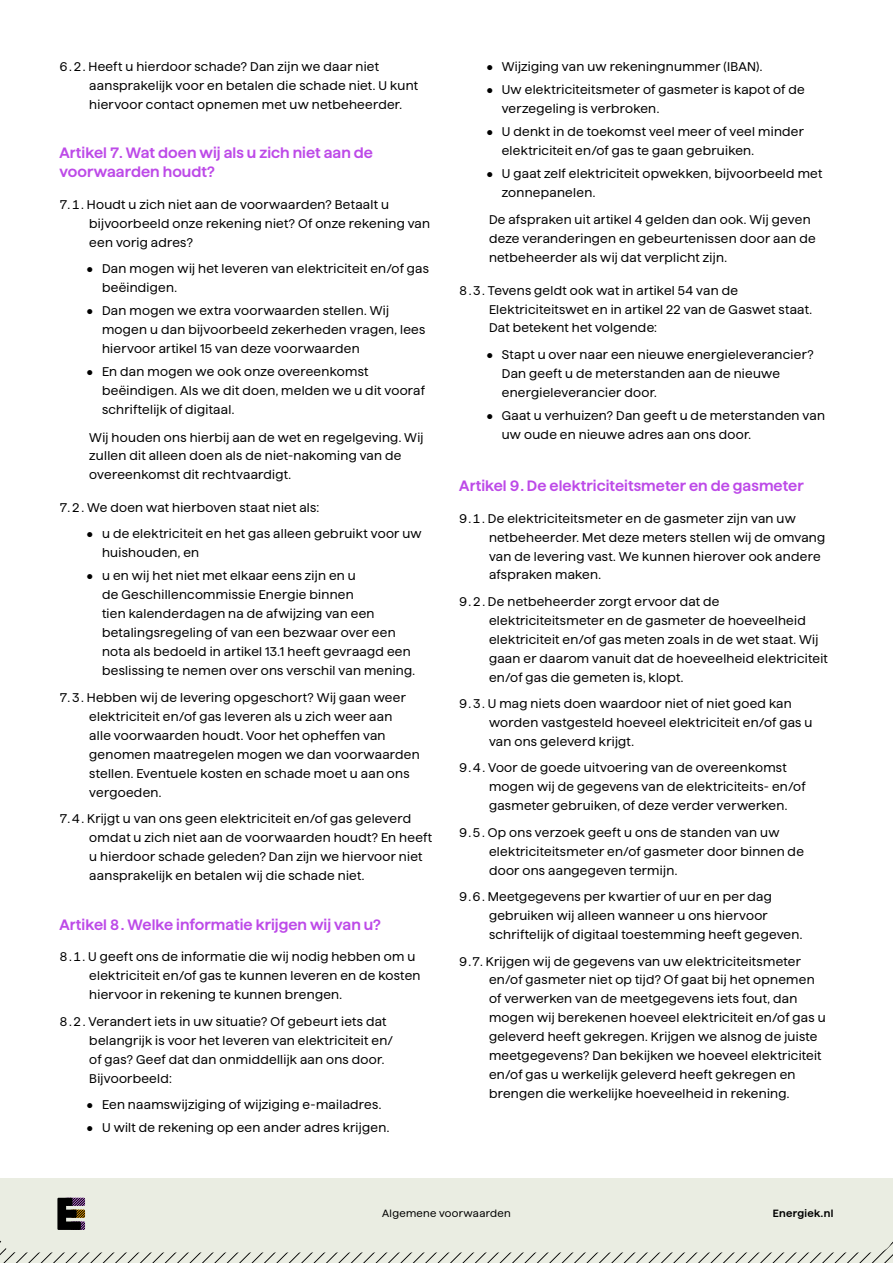
<style>
.page{position:relative;width:893px;height:1263px;background:#fff}
.page>*{position:absolute;margin:0;border:0;box-sizing:border-box;transform-origin:0 0}
.t1{font:600 15px/18.9px "Haffer SQXH";letter-spacing:.005em;color:#bd4ae8}
.t2{font:12.6px/18.9px "Haffer SQXH";letter-spacing:.025em;color:#000}
.t3{font:10.5px "Haffer XH";letter-spacing:.03em;color:#000}
.t4{font:600 10.5px "Haffer SQXH";letter-spacing:.03em;color:#000}
</style>
<div class="page">
<div style="left:0;top:1178px;width:893px;height:57px;background:#eaede2"></div>
<svg style="left:0;top:1197px;width:893px;height:66px"></svg>
<p class="t2" style="left:89px;top:56px;width:330px;text-indent:-30px">6.2.Heeft u hierdoor schade? Dan zijn we daar niet aansprakelijk voor en betalen die schade niet. U kunt hiervoor contact opnemen met uw netbeheerder.</p>
<p class="t1" style="left:60px;top:142px;width:315px">Artikel 7.Wat doen wij als u zich niet aan de voorwaarden houdt?</p>
<p class="t2" style="left:89px;top:194px;width:342px;text-indent:-30px">7.1.Houdt u zich niet aan de voorwaarden? Betaalt u bijvoorbeeld onze rekening niet? Of onze rekening van een vorig adres?</p>
<p class="t2" style="left:102px;top:258px;width:329px;text-indent:-15px">• Dan mogen wij het leveren van elektriciteit en/of gas beëindigen.</p>
<p class="t2" style="left:102px;top:300px;width:325px;text-indent:-15px">• Dan mogen we extra voorwaarden stellen. Wij mogen u dan bijvoorbeeld zekerheden vragen, lees hiervoor artikel 15 van deze voorwaarden</p>
<p class="t2" style="left:102px;top:361px;width:324px;text-indent:-15px">• En dan mogen we ook onze overeenkomst beëindigen. Als we dit doen, melden we u dit vooraf schriftelijk of digitaal.</p>
<p class="t2" style="left:89px;top:427px;width:336px">Wij houden ons hierbij aan de wet en regelgeving. Wij zullen dit alleen doen als de niet-nakoming van de overeenkomst dit rechtvaardigt.</p>
<p class="t2" style="left:60px;top:497px;width:261px">7.2.We doen wat hierboven staat niet als:</p>
<p class="t2" style="left:102px;top:523px;width:321px;text-indent:-15px">• u de elektriciteit en het gas alleen gebruikt voor uw huishouden, en</p>
<p class="t2" style="left:102px;top:565px;width:315px;text-indent:-15px">• u en wij het niet met elkaar eens zijn en u<br>de Geschillencommissie Energie binnen<br>tien kalenderdagen na de afwijzing van een betalingsregeling of van een bezwaar over een nota als bedoeld in artikel 13.1 heeft gevraagd een beslissing te nemen over ons verschil van mening.</p>
<p class="t2" style="left:89px;top:687px;width:332px;text-indent:-30px">7.3.Hebben wij de levering opgeschort? Wij gaan weer elektriciteit en/of gas leveren als u zich weer aan<br>alle voorwaarden houdt. Voor het opheffen van genomen maatregelen mogen we dan voorwaarden stellen. Eventuele kosten en schade moet u aan ons vergoeden.</p>
<p class="t2" style="left:89px;top:808px;width:344px;text-indent:-30px">7.4.Krijgt u van ons geen elektriciteit en/of gas geleverd omdat u zich niet aan de voorwaarden houdt? En heeft u hierdoor schade geleden? Dan zijn we hiervoor niet aansprakelijk en betalen wij die schade niet.</p>
<p class="t1" style="left:60px;top:914px;width:323px">Artikel 8.Welke informatie krijgen wij van u?</p>
<p class="t2" style="left:89px;top:946px;width:333px;text-indent:-30px">8.1.U geeft ons de informatie die wij nodig hebben om u elektriciteit en/of gas te kunnen leveren en de kosten hiervoor in rekening te kunnen brengen.</p>
<p class="t2" style="left:89px;top:1011px;width:305px;text-indent:-30px">8.2.Verandert iets in uw situatie? Of gebeurt iets dat belangrijk is voor het leveren van elektriciteit en/ of gas? Geef dat dan onmiddellijk aan ons door.<br>Bijvoorbeeld:</p>
<p class="t2" style="left:87px;top:1094px;width:296px">• Een naamswijziging of wijziging e-mailadres.</p>
<p class="t2" style="left:87px;top:1117px;width:304px">• U wilt de rekening op een ander adres krijgen.</p>
<p class="t2" style="left:486px;top:56px;width:277px">• Wijziging van uw rekeningnummer (IBAN).</p>
<p class="t2" style="left:502px;top:79px;width:304px;text-indent:-15px">• Uw elektriciteitsmeter of gasmeter is kapot of de verzegeling is verbroken.</p>
<p class="t2" style="left:502px;top:121px;width:303px;text-indent:-15px">• U denkt in de toekomst veel meer of veel minder elektriciteit en/of gas te gaan gebruiken.</p>
<p class="t2" style="left:502px;top:163px;width:322px;text-indent:-15px">• U gaat zelf elektriciteit opwekken, bijvoorbeeld met zonnepanelen.</p>
<p class="t2" style="left:489px;top:209px;width:328px">De afspraken uit artikel 4 gelden dan ook. Wij geven deze veranderingen en gebeurtenissen door aan de netbeheerder als wij dat verplicht zijn.</p>
<p class="t2" style="left:489px;top:280px;width:325px;text-indent:-30px">8.3.Tevens geldt ook wat in artikel 54 van de<br>Elektriciteitswet en in artikel 22 van de Gaswet staat.<br>Dat betekent het volgende:</p>
<p class="t2" style="left:502px;top:344px;width:313px;text-indent:-15px">• Stapt u over naar een nieuwe energieleverancier?<br>Dan geeft u de meterstanden aan de nieuwe energieleverancier door.</p>
<p class="t2" style="left:502px;top:405px;width:325px;text-indent:-15px">• Gaat u verhuizen? Dan geeft u de meterstanden van uw oude en nieuwe adres aan ons door.</p>
<p class="t1" style="left:459px;top:475px;width:345px">Artikel 9.De elektriciteitsmeter en de gasmeter</p>
<p class="t2" style="left:489px;top:508px;width:338px;text-indent:-30px">9.1.De elektriciteitsmeter en de gasmeter zijn van uw netbeheerder. Met deze meters stellen wij de omvang van de levering vast. We kunnen hierover ook andere afspraken maken.</p>
<p class="t2" style="left:489px;top:591px;width:340px;text-indent:-30px">9.2.De netbeheerder zorgt ervoor dat de elektriciteitsmeter en de gasmeter de hoeveelheid elektriciteit en/of gas meten zoals in de wet staat. Wij gaan er daarom vanuit dat de hoeveelheid elektriciteit en/of gas die gemeten is, klopt.</p>
<p class="t2" style="left:489px;top:693px;width:325px;text-indent:-30px">9.3.U mag niets doen waardoor niet of niet goed kan worden vastgesteld hoeveel elektriciteit en/of gas u van ons geleverd krijgt.</p>
<p class="t2" style="left:489px;top:757px;width:318px;text-indent:-30px">9.4.Voor de goede uitvoering van de overeenkomst mogen wij de gegevens van de elektriciteits- en/of gasmeter gebruiken, of deze verder verwerken.</p>
<p class="t2" style="left:489px;top:822px;width:316px;text-indent:-30px">9.5.Op ons verzoek geeft u ons de standen van uw elektriciteitsmeter en/of gasmeter door binnen de door ons aangegeven termijn.</p>
<p class="t2" style="left:489px;top:886px;width:315px;text-indent:-30px">9.6.Meetgegevens per kwartier of uur en per dag gebruiken wij alleen wanneer u ons hiervoor schriftelijk of digitaal toestemming heeft gegeven.</p>
<p class="t2" style="left:489px;top:950px;width:338px;text-indent:-30px">9.7.Krijgen wij de gegevens van uw elektriciteitsmeter en/of gasmeter niet op tijd? Of gaat bij het opnemen of verwerken van de meetgegevens iets fout, dan mogen wij berekenen hoeveel elektriciteit en/of gas u geleverd heeft gekregen. Krijgen we alsnog de juiste meetgegevens? Dan bekijken we hoeveel elektriciteit en/of gas u werkelijk geleverd heeft gekregen en brengen die werkelijke hoeveelheid in rekening.</p>
<p class="t3" style="left:382px;top:1206px;width:130px">Algemene voorwaarden</p>
<p class="t4" style="left:773px;top:1206px;width:62px">Energiek.nl</p>
</div>
